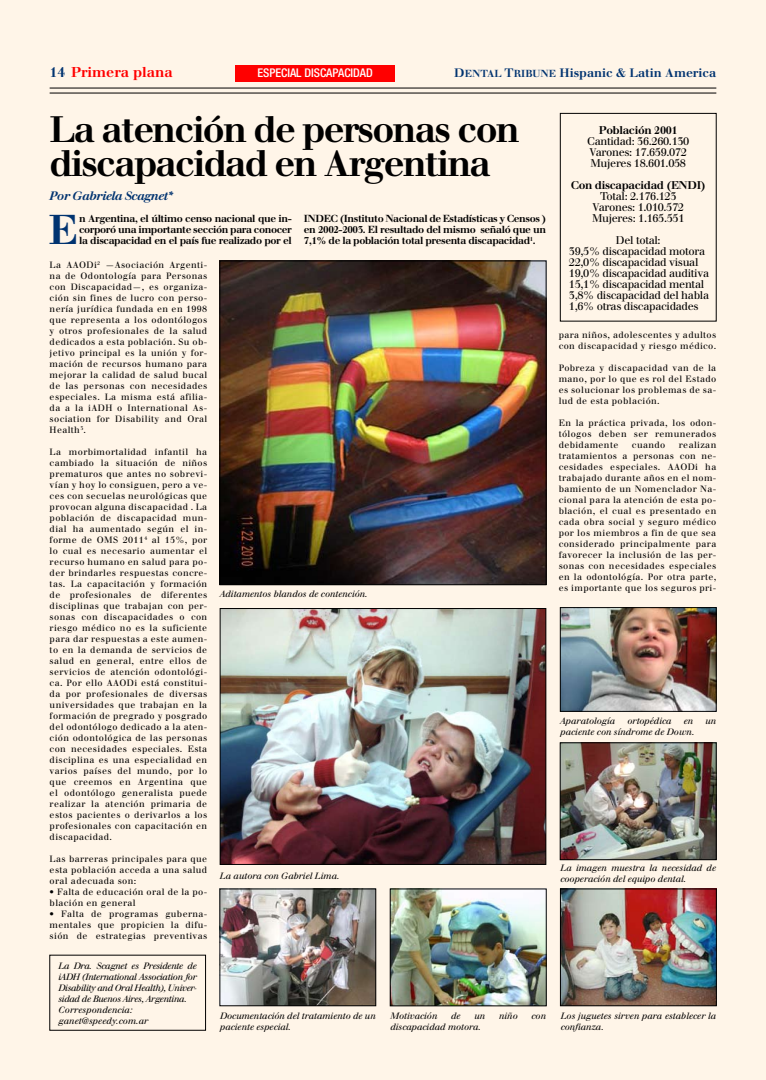
<style>
.page{position:relative;width:766px;height:1080px;background:#fff}
.page>*{position:absolute;margin:0;border:0;box-sizing:border-box;transform-origin:0 0}
.t1{font:700 40.8px "Walbaum";color:#003370}
.t2{font:700 36px/34px "Walbaum";letter-spacing:-.05em;color:#000}
.t3{font:700 14px "Walbaum";color:#f00}
.t4{font:700 12px "Walbaum";color:#003370}
.t5{font:500 condensed 12px "Helvetica Neue";color:#fff}
.t6{font:italic 700 12px "Walbaum";letter-spacing:-.05em;color:#003370}
.t7{font:11px/11px "Walbaum";letter-spacing:-.03em;color:#000}
.t8{font:700 11px "Walbaum";letter-spacing:-.03em;color:#000}
.t9{font:700 10px/11px "Walbaum";letter-spacing:-.04em;color:#000;text-align:justify}
.t10{font:9px/11px "Walbaum";letter-spacing:.04em;color:#000;text-align:justify}
.t11{font:italic 9px/11px "Walbaum";letter-spacing:-.01em;color:#000}
.t12{font:italic 9px/11px "Walbaum";letter-spacing:-.04em;color:#000}
.s1{color:#003370}
.s2{font-size:10px}
</style>
<div class="page">
<div style="left:0;top:0;width:765px;height:1080px;background:#fff5e8"></div>
<hr style="left:50px;top:88px;width:666px;height:1px;background:#000">
<hr style="left:50px;top:93px;width:666px;height:1px;background:#000">
<div style="left:560px;top:113px;width:156px;height:208px;border:1px solid #000"></div>
<div style="left:235px;top:65px;width:160px;height:16px;background:#f00"></div>
<img style="left:222px;top:263px;width:322px;height:320px">
<div style="left:220px;top:261px;width:326px;height:324px;border:1px solid #000"></div>
<img style="left:222px;top:610px;width:322px;height:253px">
<div style="left:220px;top:608px;width:326px;height:257px;border:1px solid #000"></div>
<img style="left:562px;top:745px;width:152px;height:113px">
<div style="left:560px;top:743px;width:156px;height:117px;border:1px solid #000"></div>
<img style="left:392px;top:891px;width:152px;height:113px">
<div style="left:390px;top:889px;width:156px;height:117px;border:1px solid #000"></div>
<img style="left:562px;top:609px;width:152px;height:100px">
<div style="left:560px;top:607px;width:156px;height:104px;border:1px solid #000"></div>
<img style="left:222px;top:891px;width:152px;height:113px">
<div style="left:220px;top:889px;width:156px;height:117px;border:1px solid #000"></div>
<img style="left:562px;top:891px;width:152px;height:113px">
<div style="left:560px;top:889px;width:156px;height:117px;border:1px solid #000"></div>
<h3 class="t3" style="left:50px;top:63px;width:125px"><span class="s1">14</span> Primera plana</h3>
<h3 class="t4" style="left:454px;top:65px;width:263px">D<span class="s2">ENTAL</span> T<span class="s2">RIBUNE</span> Hispanic &amp; Latin America</h3>
<h2 class="t2" style="left:50px;top:112px;width:471px">La atención de personas con discapacidad en Argentina</h2>
<h1 class="t1" style="left:48px;top:205px;width:31px">E</h1>
<p class="t9" style="left:79px;top:213px;width:214px">n Argentina, el último censo nacional que in&shy;corporó una importante sección para conocer la discapacidad en el país fue realizado por el</p>
<p class="t9" style="left:304px;top:213px;width:244px">INDEC (Instituto Nacional de Estadísticas y Censos ) en 2002-2003. El resultado del mismo señaló que un 7,1% de la población total presenta discapacidad<sup>1</sup>.</p>
<h3 class="t5" style="left:257px;top:66px;width:117px">ESPECIAL DISCAPACIDAD</h3>
<p class="t8" style="left:598px;top:123px;width:80px">Población 2001</p>
<p class="t7" style="left:587px;top:135px;width:104px">Cantidad: 36.260.130<br>Varones: 17.659.072<br>Mujeres 18.601.058</p>
<p class="t8" style="left:570px;top:178px;width:136px">Con discapacidad (ENDI)</p>
<p class="t7" style="left:592px;top:190px;width:94px;text-align:center">Total: 2.176.123<br>Varones: 1.010.572<br>Mujeres: 1.165.551</p>
<p class="t7" style="left:568px;top:234px;width:142px;text-indent:47px">Del total:<br>39,5% discapacidad motora<br>22,0% discapacidad visual<br>19,0% discapacidad auditiva<br>15,1% discapacidad mental<br>3,8% discapacidad del habla<br>1,6% otras discapacidades</p>
<h3 class="t6" style="left:50px;top:188px;width:124px">Por Gabriela Scagnet*</h3>
<p class="t10" style="left:50px;top:259px;width:159px">La AAODi<sup>2</sup> —Asociación Argenti&shy;na de Odontología para Personas con Discapacidad—, es organiza&shy;ción sin fines de lucro con perso&shy;nería jurídica fundada en en 1998 que representa a los odontólogos y otros profesionales de la salud dedicados a esta población. Su ob&shy;jetivo principal es la unión y for&shy;mación de recursos humano para mejorar la calidad de salud bucal de las personas con necesidades especiales. La misma está afilia&shy;da a la iADH o International As&shy;sociation for Disability and Oral Health<sup>3</sup>.</p>
<p class="t10" style="left:50px;top:446px;width:159px">La morbimortalidad infantil ha cambiado la situación de niños prematuros que antes no sobrevi&shy;vían y hoy lo consiguen, pero a ve&shy;ces con secuelas neurológicas que provocan alguna discapacidad . La población de discapacidad mun&shy;dial ha aumentado según el in&shy;forme de OMS 2011<sup>4</sup> al 15%, por lo cual es necesario aumentar el recurso humano en salud para po&shy;der brindarles respuestas concre&shy;tas. La capacitación y formación de profesionales de diferentes disciplinas que trabajan con per&shy;sonas con discapacidades o con riesgo médico no es la suficiente para dar respuestas a este aumen&shy;to en la demanda de servicios de salud en general, entre ellos de servicios de atención odontológi&shy;ca. Por ello AAODi está constitui&shy;da por profesionales de diversas universidades que trabajan en la formación de pregrado y posgrado del odontólogo dedicado a la aten&shy;ción odontológica de las personas con necesidades especiales. Esta disciplina es una especialidad en varios países del mundo, por lo que creemos en Argentina que el odontólogo generalista puede realizar la atención primaria de estos pacientes o derivarlos a los profesionales con capacitación en discapacidad.</p>
<p class="t10" style="left:50px;top:853px;width:159px">Las barreras principales para que esta población acceda a una salud oral adecuada son:</p>
<p class="t10" style="left:50px;top:886px;width:159px">• Falta de educación oral de la po&shy;blación en general</p>
<p class="t10" style="left:50px;top:908px;width:159px">• Falta de programas guberna&shy;mentales que propicien la difu&shy;sión de estrategias preventivas</p>
<p class="t10" style="left:558px;top:330px;width:159px">para niños, adolescentes y adultos con discapacidad y riesgo médico.</p>
<p class="t10" style="left:558px;top:363px;width:159px">Pobreza y discapacidad van de la mano, por lo que es rol del Estado es solucionar los problemas de sa&shy;lud de esta población.</p>
<p class="t10" style="left:558px;top:418px;width:159px">En la práctica privada, los odon&shy;tólogos deben ser remunerados debidamente</p>
<p class="t10" style="left:558px;top:440px;width:159px;text-indent:120px">realizan tratamientos a personas con ne&shy;cesidades especiales. AAODi ha trabajado durante años en el nom&shy;bamiento de un Nomenclador Na&shy;cional para la atención de esta po&shy;blación, el cual es presentado en cada obra social y seguro médico por los miembros a fin de que sea considerado principalmente para favorecer la inclusión de las per&shy;sonas con necesidades especiales en la odontológía. Por otra parte, es importante que los seguros pri-</p>
<p class="t10" style="left:631px;top:440px;width:35px">cuando</p>
<p class="t11" style="left:220px;top:588px;width:149px">Aditamentos blandos de contención.</p>
<p class="t11" style="left:560px;top:715px;width:56px">Aparatología</p>
<p class="t11" style="left:627px;top:715px;width:46px">ortopédica</p>
<p class="t11" style="left:683px;top:715px;width:11px">en</p>
<p class="t11" style="left:705px;top:715px;width:12px">un</p>
<p class="t11" style="left:560px;top:726px;width:135px">paciente con síndrome de Down.</p>
<p class="t11" style="left:220px;top:870px;width:121px">La autora con Gabriel Lima.</p>
<p class="t11" style="left:560px;top:862px;width:157px">La imagen muestra la necesidad de cooperación del equipo dental.</p>
<p class="t12" style="left:58px;top:960px;width:140px">La Dra. Scagnet es Presidente de iADH (International Association for<br>Disability and Oral Health), Univer&shy;sidad de Buenos Aires, Argentina.<br>Correspondencia: ganet@speedy.com.ar</p>
<p class="t11" style="left:220px;top:1011px;width:157px">Documentación del tratamiento de un paciente especial.</p>
<p class="t11" style="left:560px;top:1011px;width:157px">Los juguetes sirven para establecer la confianza.</p>
<p class="t11" style="left:390px;top:1011px;width:49px">Motivación</p>
<p class="t11" style="left:451px;top:1011px;width:11px">de</p>
<p class="t11" style="left:474px;top:1011px;width:12px">un</p>
<p class="t11" style="left:499px;top:1011px;width:20px">niño</p>
<p class="t11" style="left:531px;top:1011px;width:16px">con</p>
<p class="t11" style="left:390px;top:1022px;width:92px">discapacidad motora.</p>
</div>
